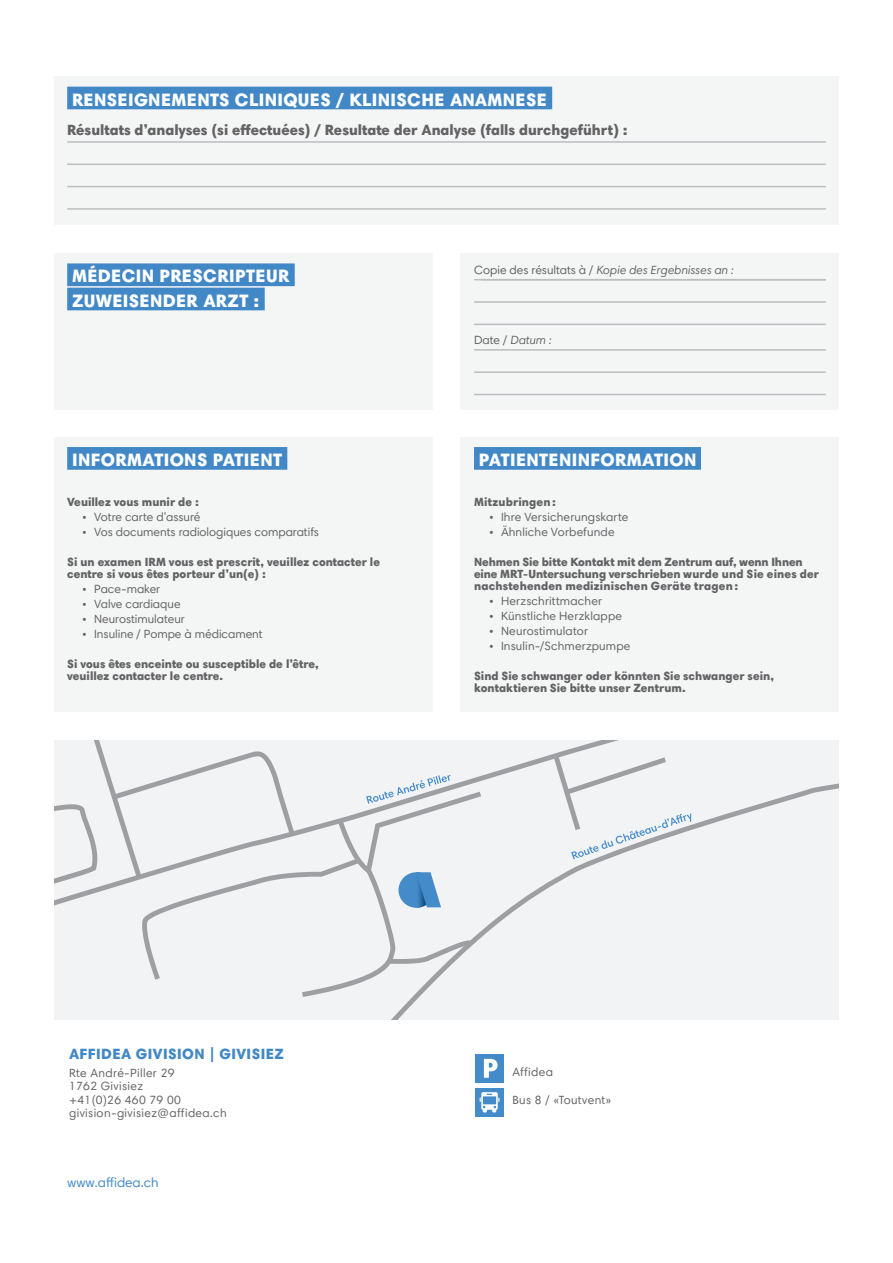
<style>
.page{position:relative;width:893px;height:1263px;background:#fff}
.page>*{position:absolute;margin:0;border:0;box-sizing:border-box;transform-origin:0 0}
.t1{font:900 18.15px/24.2px "Harmonia Sans W1 G";letter-spacing:.02em;color:#fff}
.t2{font:900 15px "Harmonia Sans W1 G";color:#636366}
.t3{font:900 15px "Harmonia Sans W1 G";letter-spacing:.03em;color:#4288c7}
.t4{font:13.5px "Harmonia Sans W1 G";color:#448bca}
.t5{font:900 12px/12px "Harmonia Sans W1 G";color:#636366}
.t6{font:12px "Harmonia Sans W1 G";letter-spacing:.01em;color:#636366}
.t7{font:12px/13.5px "Harmonia Sans W1 G";letter-spacing:.03em;color:#636366}
.t8{font:italic 12px "Harmonia Sans W1 G";color:#636366}
.s1{font-style:normal}
</style>
<div class="page">
<div style="left:461px;top:437px;width:378px;height:275px;background:#f4f5f5"></div>
<div style="left:54px;top:437px;width:378px;height:275px;background:#f4f5f5"></div>
<div style="left:475px;top:1054px;width:29px;height:29px;background:#448bca"></div>
<svg style="left:484px;top:1059px;width:14px;height:19px"></svg>
<div style="left:475px;top:1088px;width:29px;height:29px;background:#448bca"></div>
<svg style="left:480px;top:1092px;width:19px;height:20px"></svg>
<div style="left:67px;top:447px;width:220px;height:23px;background:#4288c7"></div>
<div style="left:474px;top:447px;width:227px;height:23px;background:#4288c7"></div>
<div style="left:481px;top:740px;width:358px;height:29px;background:#f2f3f4"></div>
<div style="left:220px;top:769px;width:619px;height:251px;background:#f2f3f4"></div>
<svg style="left:553px;top:755px;width:138px;height:104px"></svg>
<svg style="left:54px;top:740px;width:427px;height:257px"></svg>
<div style="left:54px;top:77px;width:785px;height:148px;background:#f4f5f5"></div>
<div style="left:67px;top:87px;width:485px;height:22px;background:#4288c7"></div>
<div style="left:54px;top:253px;width:378px;height:156px;background:#f4f5f5"></div>
<div style="left:461px;top:253px;width:378px;height:156px;background:#f4f5f5"></div>
<div style="left:67px;top:263px;width:228px;height:23px;background:#4288c7"></div>
<div style="left:67px;top:288px;width:198px;height:22px;background:#4288c7"></div>
<hr style="left:67px;top:141px;width:759px;height:2px;background:#bcbdc0">
<hr style="left:474px;top:279px;width:352px;height:1px;background:#bcbdc0">
<hr style="left:474px;top:349px;width:352px;height:2px;background:#bcbdc0">
<hr style="left:67px;top:164px;width:759px;height:1px;background:#bcbdc0">
<hr style="left:474px;top:301px;width:352px;height:2px;background:#bcbdc0">
<hr style="left:474px;top:371px;width:352px;height:2px;background:#bcbdc0">
<hr style="left:474px;top:324px;width:352px;height:1px;background:#bcbdc0">
<hr style="left:474px;top:394px;width:352px;height:1px;background:#bcbdc0">
<hr style="left:67px;top:186px;width:759px;height:1px;background:#bcbdc0">
<hr style="left:67px;top:208px;width:759px;height:2px;background:#bcbdc0">
<h1 class="t1" style="left:72px;top:87px;width:476px">RENSEIGNEMENTS CLINIQUES / KLINISCHE ANAMNESE</h1>
<p class="t2" style="left:67px;top:120px;width:562px">Résultats d’analyses (si effectuées) / Resultate der Analyse (falls durchgeführt) :</p>
<h1 class="t1" style="left:72px;top:264px;width:219px">MÉDECIN PRESCRIPTEUR<br>ZUWEISENDER ARZT :</h1>
<p class="t8" style="left:474px;top:262px;width:261px"><span class="s1">Copie des résultats à /</span> Kopie des Ergebnisses an :</p>
<p class="t8" style="left:474px;top:332px;width:79px"><span class="s1">Date /</span> Datum :</p>
<h1 class="t1" style="left:72px;top:447px;width:211px">INFORMATIONS PATIENT</h1>
<h1 class="t1" style="left:479px;top:447px;width:219px">PATIENTENINFORMATION</h1>
<p class="t5" style="left:67px;top:496px;width:133px">Veuillez vous munir de :</p>
<p class="t6" style="left:82px;top:509px;width:120px">• Votre carte d’assuré</p>
<p class="t6" style="left:82px;top:524px;width:238px">• Vos documents radiologiques comparatifs</p>
<p class="t5" style="left:67px;top:556px;width:314px">Si un examen IRM vous est prescrit, veuillez contacter le centre si vous êtes porteur d’un(e) :</p>
<p class="t6" style="left:82px;top:581px;width:80px">• Pace-maker</p>
<p class="t6" style="left:82px;top:596px;width:100px">• Valve cardiaque</p>
<p class="t6" style="left:82px;top:611px;width:104px">• Neurostimulateur</p>
<p class="t6" style="left:82px;top:626px;width:182px">• Insuline / Pompe à médicament</p>
<p class="t5" style="left:67px;top:658px;width:253px">Si vous êtes enceinte ou susceptible de l’être, veuillez contacter le centre.</p>
<p class="t5" style="left:474px;top:496px;width:83px">Mitzubringen:</p>
<p class="t6" style="left:489px;top:509px;width:141px">• Ihre Versicherungskarte</p>
<p class="t6" style="left:489px;top:524px;width:127px">• Ähnliche Vorbefunde</p>
<p class="t5" style="left:474px;top:556px;width:347px">Nehmen Sie bitte Kontakt mit dem Zentrum auf, wenn Ihnen eine MRT-Untersuchung verschrieben wurde und Sie eines der nachstehenden medizinischen Geräte tragen:</p>
<p class="t6" style="left:489px;top:593px;width:115px">• Herzschrittmacher</p>
<p class="t6" style="left:489px;top:608px;width:135px">• Künstliche Herzklappe</p>
<p class="t6" style="left:489px;top:623px;width:101px">• Neurostimulator</p>
<p class="t6" style="left:489px;top:638px;width:143px">• Insulin-/Schmerzpumpe</p>
<p class="t5" style="left:474px;top:670px;width:301px">Sind Sie schwanger oder könnten Sie schwanger sein, kontaktieren Sie bitte unser Zentrum.</p>
<p class="t3" style="left:69px;top:1044px;width:216px">AFFIDEA GIVISION | GIVISIEZ</p>
<p class="t7" style="left:69px;top:1066px;width:159px">Rte André-Piller 29<br>1762 Givisiez<br>+41(0)26 460 79 00 givision-givisiez@affidea.ch</p>
<p class="t7" style="left:512px;top:1065px;width:42px">Affidea</p>
<p class="t7" style="left:512px;top:1092px;width:101px">Bus 8 / «Toutvent»</p>
<p class="t4" style="left:67px;top:1174px;width:93px">www.affidea.ch</p>
</div>
